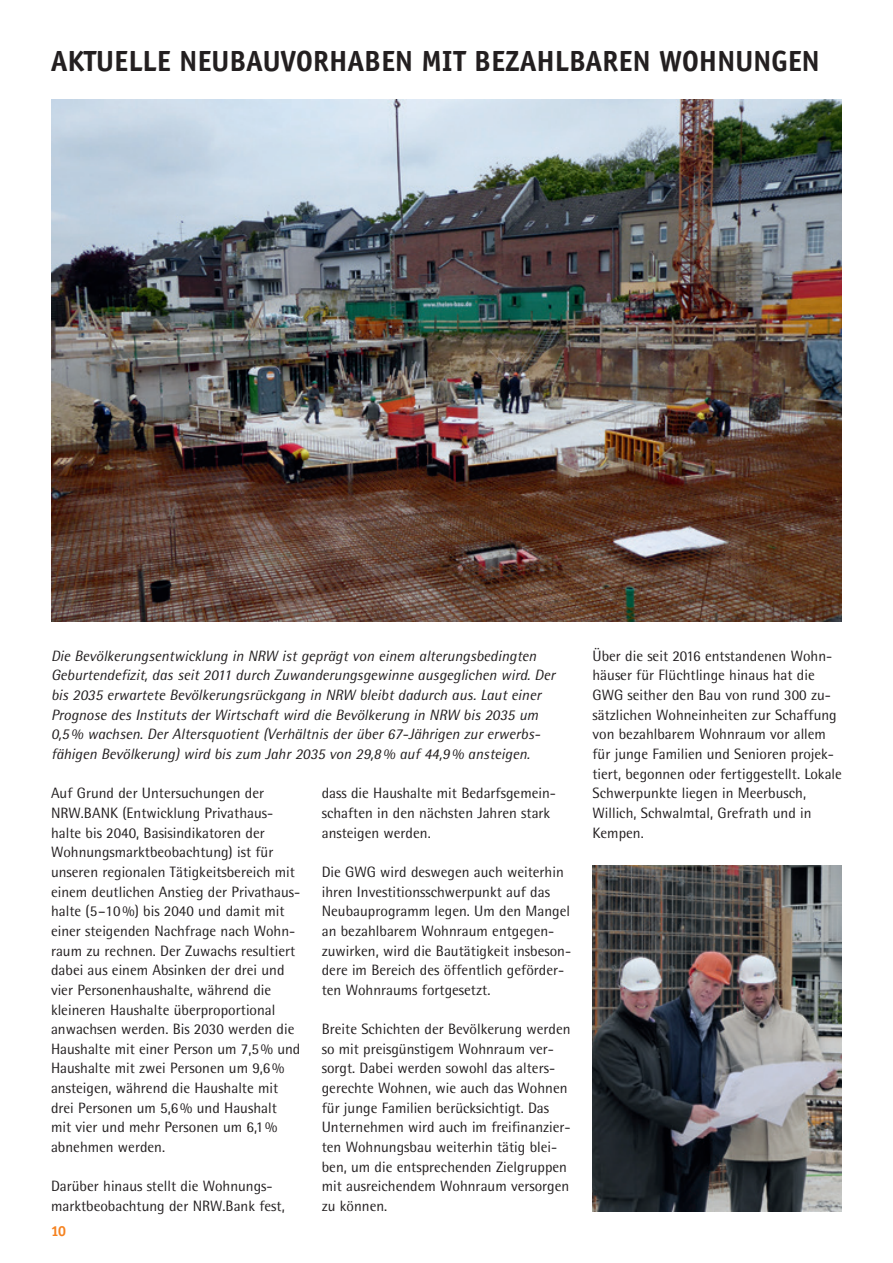
<style>
.page{position:relative;width:893px;height:1263px;background:#fff}
.page>*{position:absolute;margin:0;border:0;box-sizing:border-box;transform-origin:0 0}
.t1{font:700 30px "Officina Sans";letter-spacing:.005em;color:#231f20}
.t2{font:15px/19.6px "Rotis Semi Sans";color:#231f20}
.t3{font:italic 15px/19.6px "Rotis Semi Sans";color:#231f20}
.t4{font:700 15px "Officina Sans";color:#f58220}
</style>
<div class="page">
<img style="left:51px;top:100px;width:791px;height:521px">
<img style="left:592px;top:865px;width:250px;height:346px">
<h1 class="t1" style="left:51px;top:43px;width:770px">AKTUELLE NEUBAUVORHABEN MIT BEZAHLBAREN WOHNUNGEN</h1>
<p class="t3" style="left:51px;top:646px;width:506px">Die Bevölkerungsentwicklung in NRW ist geprägt von einem alterungsbedingten Geburtendefizit, das seit 2011 durch Zuwanderungsgewinne ausgeglichen wird. Der bis 2035 erwartete Bevölkerungsrückgang in NRW bleibt dadurch aus. Laut einer Prognose des Instituts der Wirtschaft wird die Bevölkerung in NRW bis 2035 um 0,5% wachsen. Der Altersquotient (Verhältnis der über 67-Jährigen zur erwerbs&shy;fähigen Bevölkerung) wird bis zum Jahr 2035 von 29,8% auf 44,9% ansteigen.</p>
<p class="t2" style="left:51px;top:783px;width:251px">Auf Grund der Untersuchungen der NRW.BANK (Entwicklung Privathaus&shy;halte bis 2040, Basisindikatoren der Wohnungsmarktbeobachtung) ist für unseren regionalen Tätigkeitsbereich mit einem deutlichen Anstieg der Privathaus&shy;halte (5–10%) bis 2040 und damit mit einer steigenden Nachfrage nach Wohn&shy;raum zu rechnen. Der Zuwachs resultiert dabei aus einem Absinken der drei und vier Personenhaushalte, während die kleineren Haushalte überproportional anwachsen werden. Bis 2030 werden die Haushalte mit einer Person um 7,5% und Haushalte mit zwei Personen um 9,6% ansteigen, während die Haushalte mit drei Personen um 5,6% und Haushalt mit vier und mehr Personen um 6,1% abnehmen werden.</p>
<p class="t2" style="left:51px;top:1176px;width:235px">Darüber hinaus stellt die Wohnungs&shy;marktbeobachtung der NRW.Bank fest,</p>
<p class="t2" style="left:322px;top:783px;width:236px">dass die Haushalte mit Bedarfsgemein&shy;schaften in den nächsten Jahren stark ansteigen werden.</p>
<p class="t2" style="left:322px;top:862px;width:251px">Die GWG wird deswegen auch weiterhin ihren Investitionsschwerpunkt auf das Neubauprogramm legen. Um den Mangel an bezahlbarem Wohnraum entgegen&shy;zuwirken, wird die Bautätigkeit insbeson&shy;dere im Bereich des öffentlich geförder&shy;ten Wohnraums fortgesetzt.</p>
<p class="t2" style="left:322px;top:1019px;width:250px">Breite Schichten der Bevölkerung werden so mit preisgünstigem Wohnraum ver&shy;sorgt. Dabei werden sowohl das alters&shy;gerechte Wohnen, wie auch das Wohnen für junge Familien berücksichtigt. Das Unternehmen wird auch im freifinanzier&shy;ten Wohnungsbau weiterhin tätig blei&shy;ben, um die entsprechenden Zielgruppen mit ausreichendem Wohnraum versorgen zu können.</p>
<p class="t4" style="left:51px;top:1222px;width:16px">10</p>
<p class="t2" style="left:592px;top:646px;width:251px">Über die seit 2016 entstandenen Wohn&shy;häuser für Flüchtlinge hinaus hat die GWG seither den Bau von rund 300 zu&shy;sätzlichen Wohneinheiten zur Schaffung von bezahlbarem Wohnraum vor allem für junge Familien und Senioren projek&shy;tiert, begonnen oder fertiggestellt. Lokale Schwerpunkte liegen in Meerbusch, Willich, Schwalmtal, Grefrath und in Kempen.</p>
</div>
